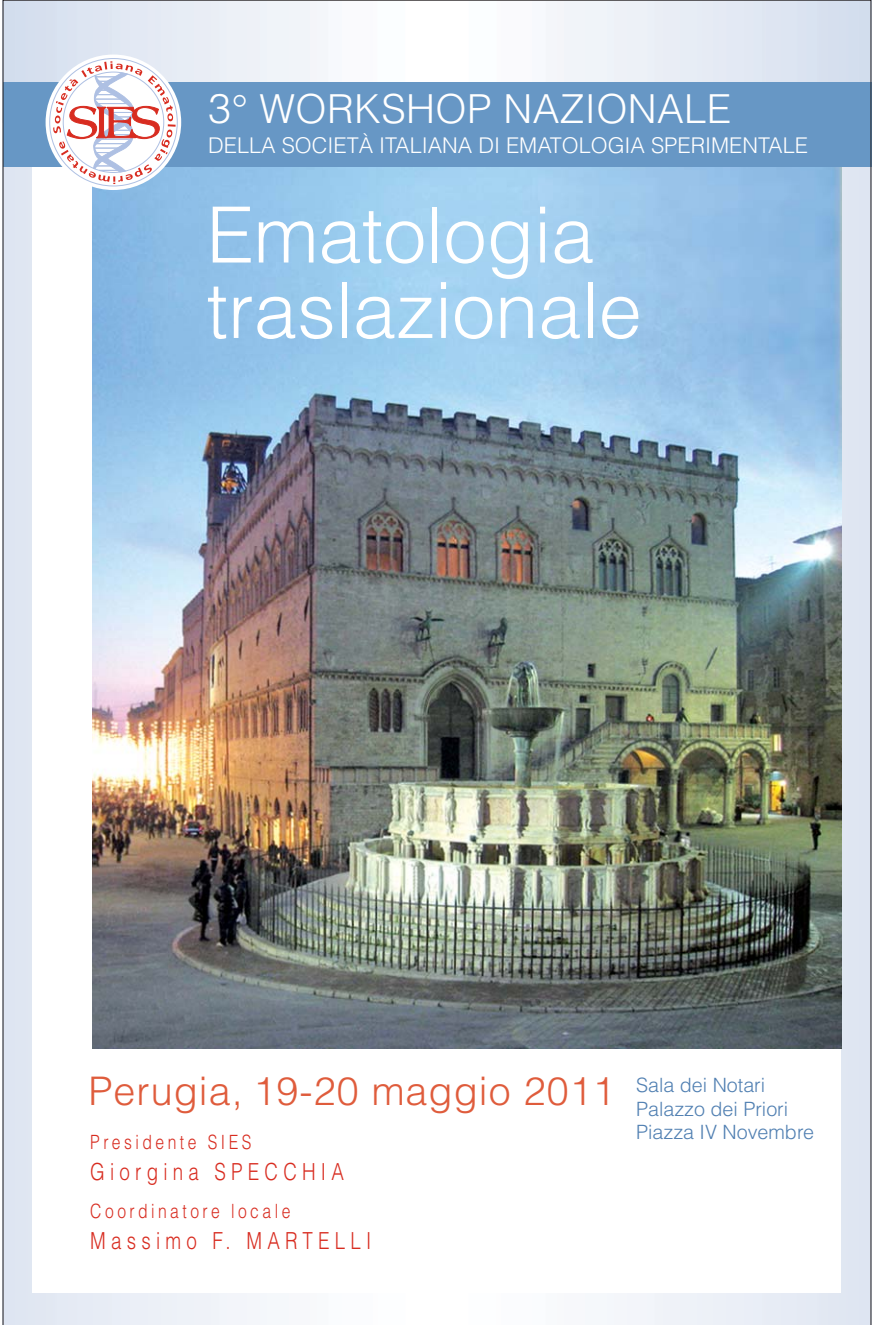
<style>
.page{position:relative;width:874px;height:1325px;background:#fff}
.page>*{position:absolute;margin:0;border:0;box-sizing:border-box;transform-origin:0 0}
.t1{font:300 77.6px/75.4px "Helvetica";color:#fff}
.t2{font:300 40px "Helvetica";letter-spacing:.01em;color:#fff}
.t3{font:300 39.4px "Helvetica";letter-spacing:.025em;color:#df5c3c}
.t4{font:300 23.4px "Helvetica";letter-spacing:.275em;color:#d82c20;scale:.8 1}
.t5{font:300 21.6px "Helvetica";color:#fff}
.t6{font:300 19.8px/23.6px "Helvetica";color:#5180b2}
.t7{font:300 19.6px "Helvetica";letter-spacing:.22em;color:#d82c20;scale:.8 1}
.s1{font-size:41.4px}
</style>
<div class="page">
<img style="left:3px;top:0;width:867px;height:1325px">
<h2 class="t2" style="left:208px;top:94px;width:524px"><span class="s1">3</span>° WORKSHOP NAZIONALE</h2>
<p class="t5" style="left:208px;top:137px;width:601px">DELLA SOCIETÀ ITALIANA DI EMATOLOGIA SPERIMENTALE</p>
<h1 class="t1" style="left:206px;top:205px;width:436px">Ematologia traslazionale</h1>
<h3 class="t3" style="left:88px;top:1077px;width:678px">Perugia, 19-20 maggio 2011 <sup>Sala</sup> <sup>dei</sup> <sup>Notari</sup></h3>
<p class="t6" style="left:635px;top:1099px;width:179px">Palazzo dei Priori<br>Piazza IV Novembre</p>
<p class="t7" style="left:90px;top:1135px;width:203px">Presidente SIES</p>
<p class="t4" style="left:90px;top:1163px;width:318px">Giorgina SPECCHIA</p>
<p class="t7" style="left:90px;top:1204px;width:251px">Coordinatore locale</p>
<p class="t4" style="left:90px;top:1232px;width:353px">Massimo F. MARTELLI</p>
</div>
